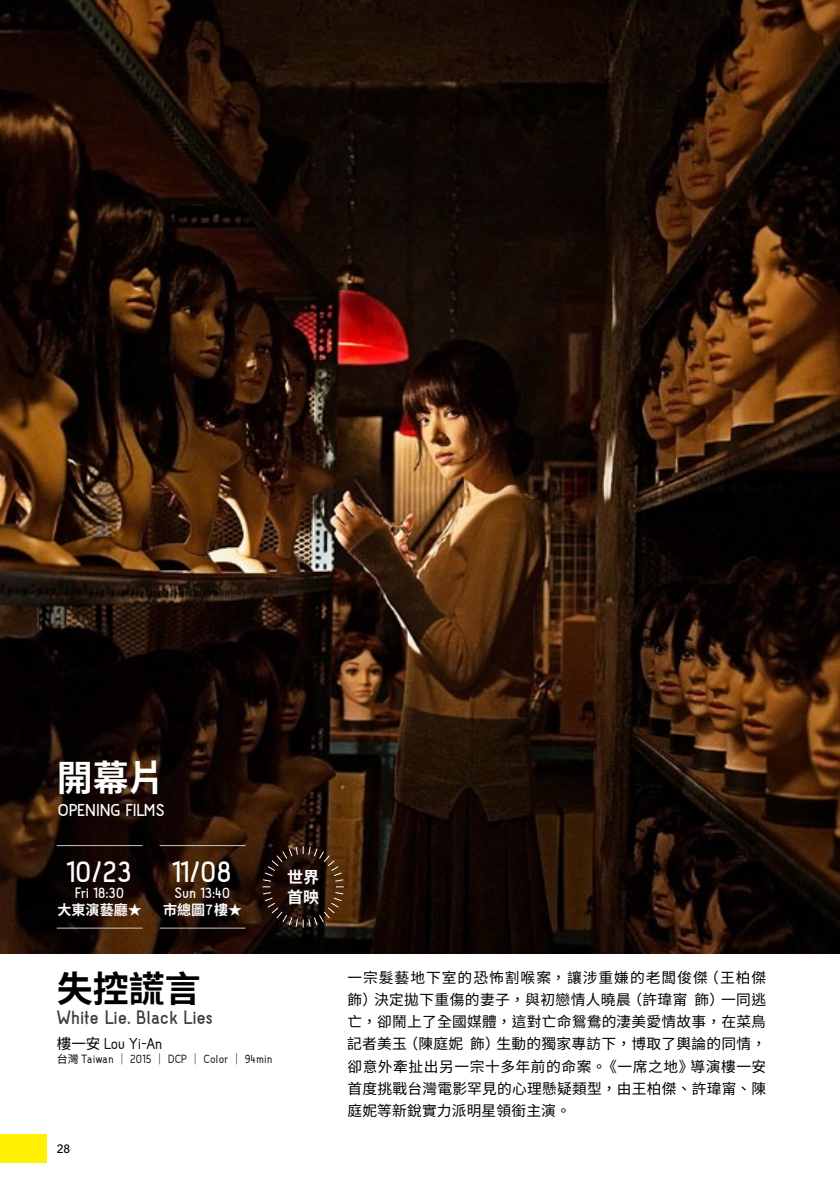
<style>
.page{position:relative;width:840px;height:1191px;background:#fff}
.page>*{position:absolute;margin:0;border:0;box-sizing:border-box;transform-origin:0 0}
.t1{font:700 37.8px "Acid";color:#fff}
.t2{font:700 36px "Noto Sans CJ Ktc";color:#000}
.t3{font:700 36px "Noto Sans CJ Ktc";color:#fff}
.t4{font:700 24.4px "Acid";color:#3e3a39}
.t5{font:700 21.6px "Acid";color:#fff}
.t6{font:500 19.8px "Acid";letter-spacing:-.02em;color:#000}
.t7{font:700 18.8px "Acid";color:#fff}
.t8{font:700 16px/19.2px "Noto Sans CJ Ktc";color:#fff}
.t9{font:500 14.8px "Acid";color:#000}
.t10{font:14.6px/22px "Noto Sans CJ Ktc";letter-spacing:.015em;color:#000;text-align:justify}
.t11{font:700 14px "Noto Sans CJ Ktc";color:#fff}
.t12{font:500 12px "Avenir LT Std";color:#000}
.s1{font-family:"Acid";font-size:18.8px}
.s2{font-family:"Noto Sans CJ Ktc";font-weight:400;font-size:14.6px}
.s3{font-family:"Noto Sans CJ Ktc";font-weight:400;font-size:11px}
</style>
<div class="page">
<div style="left:0;top:1134px;width:46px;height:29px;background:#fff100"></div>
<img style="left:0;top:0;width:839px;height:953px">
<hr style="left:57px;top:845px;width:85px;height:1px;background:#c9caca">
<hr style="left:57px;top:927px;width:85px;height:1px;background:#c9caca">
<hr style="left:159px;top:845px;width:86px;height:1px;background:#c9caca">
<hr style="left:159px;top:927px;width:86px;height:1px;background:#c9caca">
<svg style="left:262px;top:846px;width:81px;height:81px;background:#301d13"></svg>
<h2 class="t3" style="left:57px;top:757px;width:109px">開幕片</h2>
<h3 class="t5" style="left:58px;top:802px;width:109px">OPENING FILMS</h3>
<h1 class="t1" style="left:67px;top:858px;width:67px">10/23</h1>
<p class="t7" style="left:75px;top:886px;width:51px">Fri 18:30</p>
<p class="t11" style="left:58px;top:901px;width:85px">大東演藝廳★</p>
<h1 class="t1" style="left:173px;top:858px;width:61px">11/08</h1>
<p class="t7" style="left:174px;top:886px;width:57px">Sun 13:40</p>
<p class="t11" style="left:163px;top:901px;width:80px">市總圖<span class="s1">7</span>樓★</p>
<p class="t8" style="left:287px;top:868px;width:33px">世界首映</p>
<h2 class="t2" style="left:57px;top:968px;width:145px">失控謊言</h2>
<h3 class="t4" style="left:57px;top:1009px;width:158px">White Lie. Black Lies</h3>
<h3 class="t6" style="left:57px;top:1036px;width:107px"><span class="s2">樓一安</span> Lou Yi-An</h3>
<p class="t9" style="left:57px;top:1053px;width:217px"><span class="s3">台灣</span> Taiwan <span class="s3">｜</span> 2015 <span class="s3">｜</span> DCP <span class="s3">｜</span> Color <span class="s3">｜</span> 94min</p>
<p class="t12" style="left:57px;top:1141px;width:15px">28</p>
<p class="t10" style="left:347px;top:967px;width:420px">一宗髮藝地下室的恐怖割喉案，讓涉重嫌的老闆俊傑（王柏傑飾）決定拋下重傷的妻子，與初戀情人曉晨（許瑋甯飾）一同逃亡，卻鬧上了全國媒體，這對亡命鴛鴦的淒美愛情故事，在菜鳥記者美玉（陳庭妮飾）生動的獨家專訪下，博取了輿論的同情，卻意外牽扯出另一宗十多年前的命案。《一席之地》導演樓一安首度挑戰台灣電影罕見的心理懸疑類型，由王柏傑、許瑋甯、陳庭妮等新銳實力派明星領銜主演。</p>
</div>
